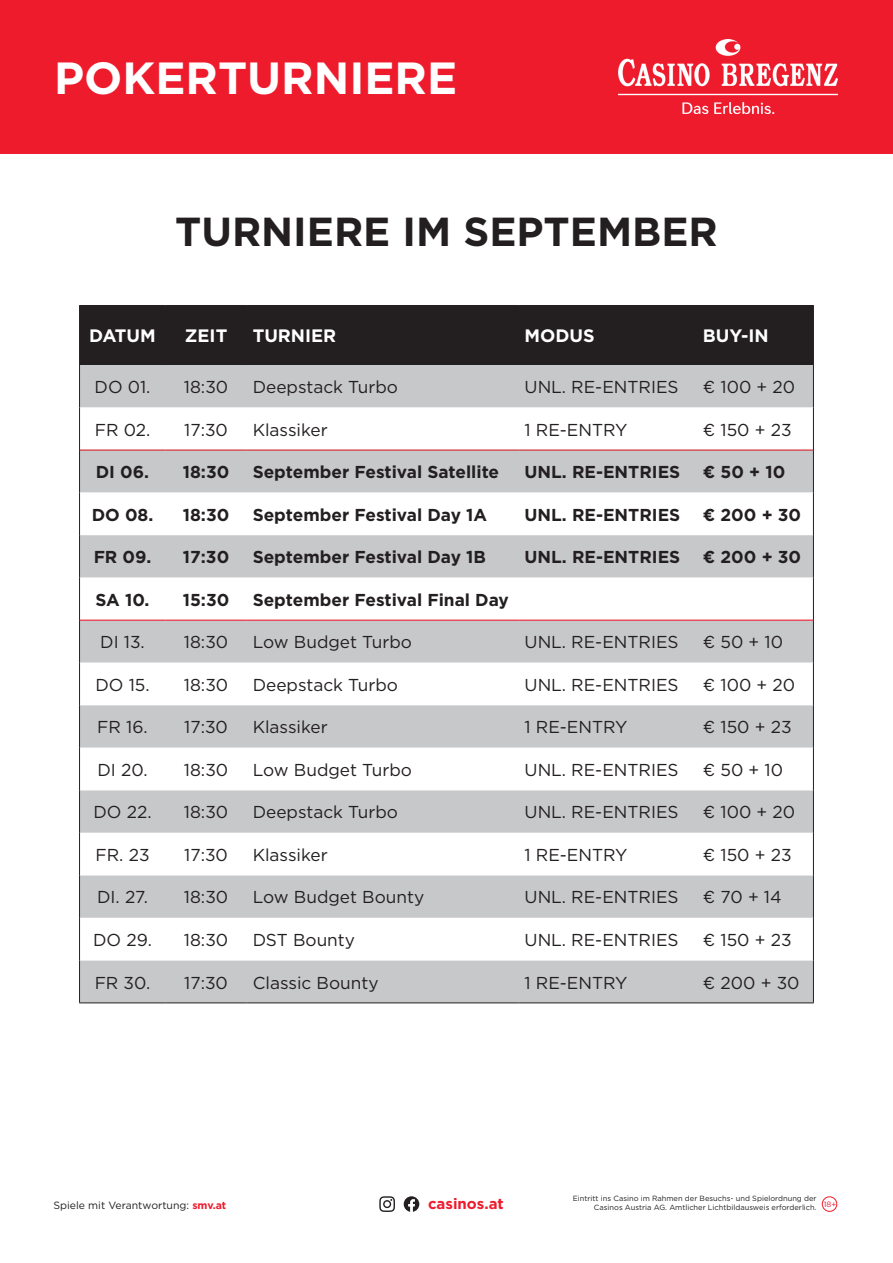
<style>
.page{position:relative;width:893px;height:1263px;background:#fff}
.page>*{position:absolute;margin:0;border:0;box-sizing:border-box;transform-origin:0 0}
.t1{font:700 45px "Gotham";color:#fff}
.t2{font:700 40.5px "Gotham";color:#231f20}
.t3{font:700 18px "Gotham";color:#fff}
.t4{font:17.25px "Gotham";color:#231f20}
.t5{font:700 17.25px "Gotham";color:#231f20}
.t6{font:700 15px "Gotham";color:#ee1b2d}
.t7{font:10.5px "Gotham";color:#231f20}
.t8{font:7.65px "Gotham";color:#ee1b2d}
.t9{font:7.5px/9px "Gotham";color:#231f20;text-align:right}
.s1{font-weight:700;color:#ee1b2d}
</style>
<div class="page">
<div style="left:0;top:0;width:893px;height:154px;background:#ee1b2d"></div>
<img style="left:619px;top:39px;width:218px;height:74px">
<div style="left:80px;top:306px;width:733px;height:59px;background:#231f20"></div>
<div style="left:80px;top:365px;width:733px;height:637px;background:#c7c8ca"></div>
<svg style="left:80px;top:408px;width:733px;height:552px"></svg>
<hr style="left:79px;top:305px;width:87px;height:1px;background:#231f20">
<hr style="left:166px;top:305px;width:81px;height:1px;background:#231f20">
<hr style="left:165px;top:306px;width:1px;height:59px;background:#231f20">
<hr style="left:247px;top:305px;width:272px;height:1px;background:#231f20">
<hr style="left:246px;top:306px;width:1px;height:59px;background:#231f20">
<hr style="left:519px;top:305px;width:178px;height:1px;background:#231f20">
<hr style="left:518px;top:306px;width:1px;height:59px;background:#231f20">
<hr style="left:697px;top:305px;width:117px;height:1px;background:#231f20">
<hr style="left:697px;top:306px;width:1px;height:59px;background:#231f20">
<hr style="left:79px;top:306px;width:1px;height:59px;background:#231f20">
<hr style="left:79px;top:365px;width:1px;height:43px;background:#231f20">
<hr style="left:79px;top:408px;width:1px;height:42px;background:#231f20">
<hr style="left:79px;top:450px;width:1px;height:43px;background:#231f20">
<hr style="left:79px;top:493px;width:1px;height:42px;background:#231f20">
<hr style="left:79px;top:535px;width:1px;height:43px;background:#231f20">
<hr style="left:79px;top:578px;width:1px;height:42px;background:#231f20">
<hr style="left:79px;top:620px;width:1px;height:43px;background:#231f20">
<hr style="left:79px;top:663px;width:1px;height:42px;background:#231f20">
<hr style="left:79px;top:705px;width:1px;height:43px;background:#231f20">
<hr style="left:79px;top:748px;width:1px;height:42px;background:#231f20">
<hr style="left:79px;top:790px;width:1px;height:43px;background:#231f20">
<hr style="left:79px;top:833px;width:1px;height:42px;background:#231f20">
<hr style="left:79px;top:875px;width:1px;height:43px;background:#231f20">
<hr style="left:79px;top:918px;width:1px;height:42px;background:#231f20">
<hr style="left:813px;top:306px;width:1px;height:59px;background:#231f20">
<hr style="left:813px;top:365px;width:1px;height:43px;background:#231f20">
<hr style="left:813px;top:408px;width:1px;height:42px;background:#231f20">
<hr style="left:813px;top:450px;width:1px;height:43px;background:#231f20">
<hr style="left:813px;top:493px;width:1px;height:42px;background:#231f20">
<hr style="left:813px;top:535px;width:1px;height:43px;background:#231f20">
<hr style="left:813px;top:578px;width:1px;height:42px;background:#231f20">
<hr style="left:813px;top:620px;width:1px;height:43px;background:#231f20">
<hr style="left:813px;top:663px;width:1px;height:42px;background:#231f20">
<hr style="left:813px;top:705px;width:1px;height:43px;background:#231f20">
<hr style="left:813px;top:748px;width:1px;height:42px;background:#231f20">
<hr style="left:813px;top:790px;width:1px;height:43px;background:#231f20">
<hr style="left:813px;top:833px;width:1px;height:42px;background:#231f20">
<hr style="left:813px;top:875px;width:1px;height:43px;background:#231f20">
<hr style="left:813px;top:918px;width:1px;height:42px;background:#231f20">
<hr style="left:79px;top:960px;width:1px;height:42px;background:#231f20">
<hr style="left:813px;top:960px;width:1px;height:42px;background:#231f20">
<hr style="left:79px;top:1002px;width:87px;height:1px;background:#231f20">
<hr style="left:166px;top:1002px;width:81px;height:1px;background:#231f20">
<hr style="left:247px;top:1002px;width:272px;height:1px;background:#231f20">
<hr style="left:519px;top:1002px;width:178px;height:1px;background:#231f20">
<hr style="left:697px;top:1002px;width:117px;height:1px;background:#231f20">
<hr style="left:80px;top:449px;width:86px;height:2px;background:#d1232a">
<hr style="left:166px;top:449px;width:81px;height:2px;background:#d1232a">
<hr style="left:247px;top:449px;width:272px;height:2px;background:#d1232a">
<hr style="left:519px;top:449px;width:178px;height:2px;background:#d1232a">
<hr style="left:697px;top:449px;width:116px;height:2px;background:#d1232a">
<hr style="left:80px;top:620px;width:86px;height:1px;background:#ee1b2d">
<hr style="left:166px;top:620px;width:81px;height:1px;background:#ee1b2d">
<hr style="left:247px;top:620px;width:272px;height:1px;background:#ee1b2d">
<hr style="left:519px;top:620px;width:178px;height:1px;background:#ee1b2d">
<hr style="left:697px;top:620px;width:116px;height:1px;background:#ee1b2d">
<svg style="left:404px;top:1196px;width:15px;height:16px"></svg>
<svg style="left:379px;top:1196px;width:16px;height:16px"></svg>
<div style="left:822px;top:1196px;width:15px;height:15px;border:1px solid #ee1b2d;border-radius:50%"></div>
<p class="t1" style="left:54px;top:48px;width:405px">POKERTURNIERE</p>
<p class="t2" style="left:175px;top:204px;width:544px">TURNIERE IM SEPTEMBER</p>
<p class="t3" style="left:89px;top:324px;width:68px">DATUM</p>
<p class="t3" style="left:185px;top:324px;width:44px">ZEIT</p>
<p class="t3" style="left:253px;top:324px;width:85px">TURNIER</p>
<p class="t3" style="left:525px;top:324px;width:72px">MODUS</p>
<p class="t3" style="left:703px;top:324px;width:67px">BUY-IN</p>
<p class="t4" style="left:95px;top:376px;width:57px">DO 01.</p>
<p class="t4" style="left:184px;top:376px;width:46px">18:30</p>
<p class="t4" style="left:253px;top:376px;width:147px">Deepstack Turbo</p>
<p class="t4" style="left:525px;top:376px;width:156px">UNL. RE-ENTRIES</p>
<p class="t4" style="left:703px;top:376px;width:94px">€ 100 + 20</p>
<p class="t4" style="left:95px;top:419px;width:57px">FR 02.</p>
<p class="t4" style="left:184px;top:419px;width:45px">17:30</p>
<p class="t4" style="left:253px;top:419px;width:77px">Klassiker</p>
<p class="t4" style="left:525px;top:419px;width:105px">1 RE-ENTRY</p>
<p class="t4" style="left:703px;top:419px;width:90px">€ 150 + 23</p>
<p class="t5" style="left:96px;top:461px;width:55px">DI 06.</p>
<p class="t5" style="left:183px;top:461px;width:48px">18:30</p>
<p class="t5" style="left:253px;top:461px;width:248px">September Festival Satellite</p>
<p class="t5" style="left:525px;top:461px;width:157px">UNL. RE-ENTRIES</p>
<p class="t5" style="left:703px;top:461px;width:84px">€ 50 + 10</p>
<p class="t5" style="left:92px;top:503px;width:63px">DO 08.</p>
<p class="t5" style="left:183px;top:503px;width:48px">18:30</p>
<p class="t5" style="left:253px;top:503px;width:236px">September Festival Day 1A</p>
<p class="t5" style="left:525px;top:503px;width:157px">UNL. RE-ENTRIES</p>
<p class="t5" style="left:703px;top:503px;width:100px">€ 200 + 30</p>
<p class="t5" style="left:94px;top:546px;width:59px">FR 09.</p>
<p class="t5" style="left:183px;top:546px;width:48px">17:30</p>
<p class="t5" style="left:253px;top:546px;width:235px">September Festival Day 1B</p>
<p class="t5" style="left:525px;top:546px;width:157px">UNL. RE-ENTRIES</p>
<p class="t5" style="left:703px;top:546px;width:100px">€ 200 + 30</p>
<p class="t5" style="left:96px;top:588px;width:56px">SA 10.</p>
<p class="t5" style="left:183px;top:588px;width:48px">15:30</p>
<p class="t5" style="left:253px;top:588px;width:258px">September Festival Final Day</p>
<p class="t4" style="left:100px;top:631px;width:46px">DI 13.</p>
<p class="t4" style="left:184px;top:631px;width:46px">18:30</p>
<p class="t4" style="left:253px;top:631px;width:161px">Low Budget Turbo</p>
<p class="t4" style="left:525px;top:631px;width:156px">UNL. RE-ENTRIES</p>
<p class="t4" style="left:703px;top:631px;width:82px">€ 50 + 10</p>
<p class="t4" style="left:95px;top:674px;width:56px">DO 15.</p>
<p class="t4" style="left:184px;top:674px;width:46px">18:30</p>
<p class="t4" style="left:253px;top:674px;width:147px">Deepstack Turbo</p>
<p class="t4" style="left:525px;top:674px;width:156px">UNL. RE-ENTRIES</p>
<p class="t4" style="left:703px;top:674px;width:94px">€ 100 + 20</p>
<p class="t4" style="left:97px;top:716px;width:52px">FR 16.</p>
<p class="t4" style="left:184px;top:716px;width:45px">17:30</p>
<p class="t4" style="left:253px;top:716px;width:77px">Klassiker</p>
<p class="t4" style="left:525px;top:716px;width:105px">1 RE-ENTRY</p>
<p class="t4" style="left:703px;top:716px;width:90px">€ 150 + 23</p>
<p class="t4" style="left:97px;top:759px;width:52px">DI 20.</p>
<p class="t4" style="left:184px;top:759px;width:46px">18:30</p>
<p class="t4" style="left:253px;top:759px;width:161px">Low Budget Turbo</p>
<p class="t4" style="left:525px;top:759px;width:156px">UNL. RE-ENTRIES</p>
<p class="t4" style="left:703px;top:759px;width:82px">€ 50 + 10</p>
<p class="t4" style="left:93px;top:801px;width:60px">DO 22.</p>
<p class="t4" style="left:184px;top:801px;width:46px">18:30</p>
<p class="t4" style="left:253px;top:801px;width:147px">Deepstack Turbo</p>
<p class="t4" style="left:525px;top:801px;width:156px">UNL. RE-ENTRIES</p>
<p class="t4" style="left:703px;top:801px;width:94px">€ 100 + 20</p>
<p class="t4" style="left:95px;top:844px;width:56px">FR. 23</p>
<p class="t4" style="left:184px;top:844px;width:45px">17:30</p>
<p class="t4" style="left:253px;top:844px;width:77px">Klassiker</p>
<p class="t4" style="left:525px;top:844px;width:105px">1 RE-ENTRY</p>
<p class="t4" style="left:703px;top:844px;width:90px">€ 150 + 23</p>
<p class="t4" style="left:97px;top:886px;width:52px">DI. 27.</p>
<p class="t4" style="left:184px;top:886px;width:46px">18:30</p>
<p class="t4" style="left:253px;top:886px;width:173px">Low Budget Bounty</p>
<p class="t4" style="left:525px;top:886px;width:156px">UNL. RE-ENTRIES</p>
<p class="t4" style="left:703px;top:886px;width:80px">€ 70 + 14</p>
<p class="t4" style="left:93px;top:929px;width:60px">DO 29.</p>
<p class="t4" style="left:184px;top:929px;width:46px">18:30</p>
<p class="t4" style="left:253px;top:929px;width:104px">DST Bounty</p>
<p class="t4" style="left:525px;top:929px;width:156px">UNL. RE-ENTRIES</p>
<p class="t4" style="left:703px;top:929px;width:90px">€ 150 + 23</p>
<p class="t4" style="left:95px;top:971px;width:57px">FR 30.</p>
<p class="t4" style="left:184px;top:971px;width:45px">17:30</p>
<p class="t4" style="left:253px;top:971px;width:127px">Classic Bounty</p>
<p class="t4" style="left:525px;top:971px;width:105px">1 RE-ENTRY</p>
<p class="t4" style="left:703px;top:971px;width:98px">€ 200 + 30</p>
<p class="t9" style="left:573px;top:1194px;width:245px">Eintritt ins Casino im Rahmen der Besuchs- und Spielordnung der<br>Casinos Austria AG. Amtlicher Lichtbildausweis erforderlich.</p>
<p class="t7" style="left:54px;top:1198px;width:174px">Spiele mit Verantwortung: <span class="s1">smv.at</span></p>
<p class="t6" style="left:428px;top:1194px;width:77px">casinos.at</p>
<p class="t8" style="left:824px;top:1199px;width:14px">18+</p>
</div>
